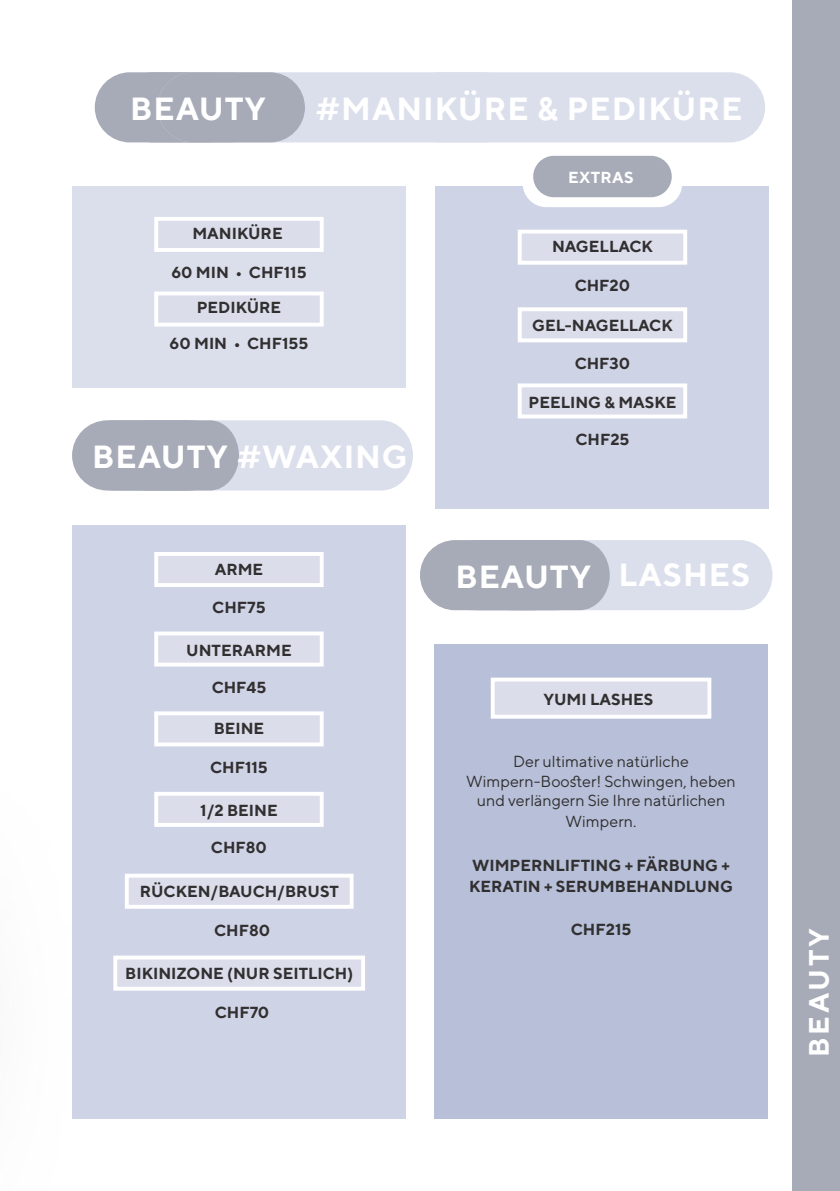
<style>
.page{position:relative;width:840px;height:1191px;background:#fff}
.page>*{position:absolute;margin:0;border:0;box-sizing:border-box;transform-origin:0 0}
.t1{font:700 32px "TT Norms";letter-spacing:.03em;color:#fff}
.t2{font:700 28px "TT Norms";letter-spacing:.1em;color:#fff}
.t3{font:700 16px/21.6px "TT Norms";color:#312f30}
.t4{font:16px/19.2px "TT Norms";color:#312f30;text-align:center}
.t5{font:700 16px "TT Norms";letter-spacing:.02em;color:#fff}
</style>
<div class="page">
<div style="left:435px;top:186px;width:334px;height:322px;background:#cfd3e6"></div>
<div style="left:72px;top:186px;width:333px;height:202px;background:#dbdfec"></div>
<div style="left:72px;top:525px;width:333px;height:594px;background:#cfd3e6"></div>
<div style="left:404px;top:72px;width:360px;height:70px;background:#dbdfec;border-radius:35px"></div>
<div style="left:95px;top:72px;width:147px;height:70px;background:#a7abb7;border-radius:35px"></div>
<div style="left:157px;top:72px;width:361px;height:70px;background:#dbdfec;border-radius:35px"></div>
<div style="left:157px;top:72px;width:148px;height:70px;background:#a7abb7;border-radius:35px"></div>
<div style="left:154px;top:217px;width:169px;height:35px;background:#dbddea;border:4px solid #fff"></div>
<div style="left:154px;top:552px;width:169px;height:35px;background:#dbddea;border:4px solid #fff"></div>
<div style="left:154px;top:291px;width:169px;height:35px;background:#dbddea;border:4px solid #fff"></div>
<div style="left:154px;top:631px;width:169px;height:35px;background:#dbddea;border:4px solid #fff"></div>
<div style="left:154px;top:711px;width:169px;height:35px;background:#dbddea;border:4px solid #fff"></div>
<div style="left:517px;top:307px;width:169px;height:35px;background:#dbddea;border:4px solid #fff"></div>
<div style="left:154px;top:792px;width:169px;height:35px;background:#dbddea;border:4px solid #fff"></div>
<div style="left:517px;top:383px;width:169px;height:35px;background:#dbddea;border:4px solid #fff"></div>
<div style="left:792px;top:1px;width:47px;height:1190px;background:#a6abb7"></div>
<div style="left:522px;top:160px;width:159px;height:47px;background:#fff;border-radius:24px"></div>
<div style="left:533px;top:156px;width:138px;height:41px;background:#a6abb7;border-radius:21px"></div>
<div style="left:517px;top:230px;width:169px;height:35px;background:#dbddea;border:4px solid #fff"></div>
<svg style="left:89px;top:420px;width:324px;height:70px;background:#d8dce8"></svg>
<div style="left:78px;top:420px;width:147px;height:70px;background:#a7abb7;border-radius:35px"></div>
<div style="left:72px;top:420px;width:147px;height:70px;background:#a7abb7;border-radius:35px"></div>
<div style="left:434px;top:644px;width:333px;height:475px;background:#b7c0d8"></div>
<div style="left:490px;top:677px;width:221px;height:41px;background:#dbddea;border:4px solid #fff"></div>
<div style="left:125px;top:873px;width:228px;height:35px;background:#dbddea;border:4px solid #fff"></div>
<div style="left:113px;top:955px;width:252px;height:35px;background:#dbddea;border:4px solid #fff"></div>
<div style="left:438px;top:540px;width:334px;height:70px;background:#dbdfec;border-radius:34px"></div>
<svg style="left:561px;top:540px;width:48px;height:70px"></svg>
<div style="left:443px;top:540px;width:147px;height:70px;background:#a7abb7;border-radius:35px"></div>
<div style="left:420px;top:540px;width:147px;height:70px;background:#a7abb7;border-radius:35px"></div>
<p class="t1" style="left:130px;top:89px;width:137px">BEAUTY</p>
<p class="t1" style="left:316px;top:89px;width:428px">#MANIKÜRE &amp; PEDIKÜRE</p>
<p class="t3" style="left:192px;top:222px;width:92px">MANIKÜRE</p>
<p class="t3" style="left:171px;top:261px;width:137px">60 MIN • CHF115</p>
<p class="t3" style="left:196px;top:296px;width:86px">PEDIKÜRE</p>
<p class="t3" style="left:169px;top:332px;width:140px">60 MIN • CHF155</p>
<p class="t1" style="left:92px;top:437px;width:317px">BEAUTY #WAXING</p>
<p class="t3" style="left:214px;top:558px;width:50px">ARME</p>
<p class="t3" style="left:212px;top:596px;width:55px">CHF75</p>
<p class="t3" style="left:186px;top:639px;width:107px">UNTERARME</p>
<p class="t3" style="left:211px;top:676px;width:56px">CHF45</p>
<p class="t3" style="left:213px;top:717px;width:52px">BEINE</p>
<p class="t3" style="left:210px;top:756px;width:59px">CHF115</p>
<p class="t3" style="left:200px;top:799px;width:79px">1/2 BEINE</p>
<p class="t3" style="left:211px;top:836px;width:57px">CHF80</p>
<p class="t3" style="left:140px;top:880px;width:200px">RÜCKEN/BAUCH/BRUST</p>
<p class="t5" style="left:568px;top:167px;width:67px">EXTRAS</p>
<p class="t3" style="left:551px;top:235px;width:102px">NAGELLACK</p>
<p class="t3" style="left:574px;top:274px;width:57px">CHF20</p>
<p class="t3" style="left:532px;top:314px;width:142px">GEL-NAGELLACK</p>
<p class="t3" style="left:574px;top:352px;width:57px">CHF30</p>
<p class="t3" style="left:528px;top:391px;width:149px">PEELING &amp; MASKE</p>
<p class="t3" style="left:575px;top:428px;width:56px">CHF25</p>
<p class="t1" style="left:455px;top:556px;width:137px">BEAUTY</p>
<p class="t1" style="left:618px;top:554px;width:133px">LASHES</p>
<p class="t3" style="left:543px;top:688px;width:112px">YUMI LASHES</p>
<p class="t4" style="left:513px;top:751px;width:177px">Der ultimative natürliche</p>
<p class="t4" style="left:466px;top:771px;width:271px">Wimpern-Booster! Schwingen, heben und verlängern Sie Ihre natürlichen</p>
<p class="t4" style="left:565px;top:812px;width:72px">Wimpern.</p>
<p class="t3" style="left:469px;top:853px;width:265px">WIMPERNLIFTING + FÄRBUNG +<br>KERATIN + SERUMBEHANDLUNG</p>
<p class="t3" style="left:214px;top:919px;width:57px">CHF80</p>
<p class="t3" style="left:570px;top:918px;width:62px">CHF215</p>
<p class="t3" style="left:125px;top:962px;width:229px">BIKINIZONE (NUR SEITLICH)</p>
<p class="t3" style="left:215px;top:1001px;width:56px">CHF70</p>
<p class="t2" style="left:800px;top:1056px;width:130px;rotate:-90deg">BEAUTY</p>
</div>
